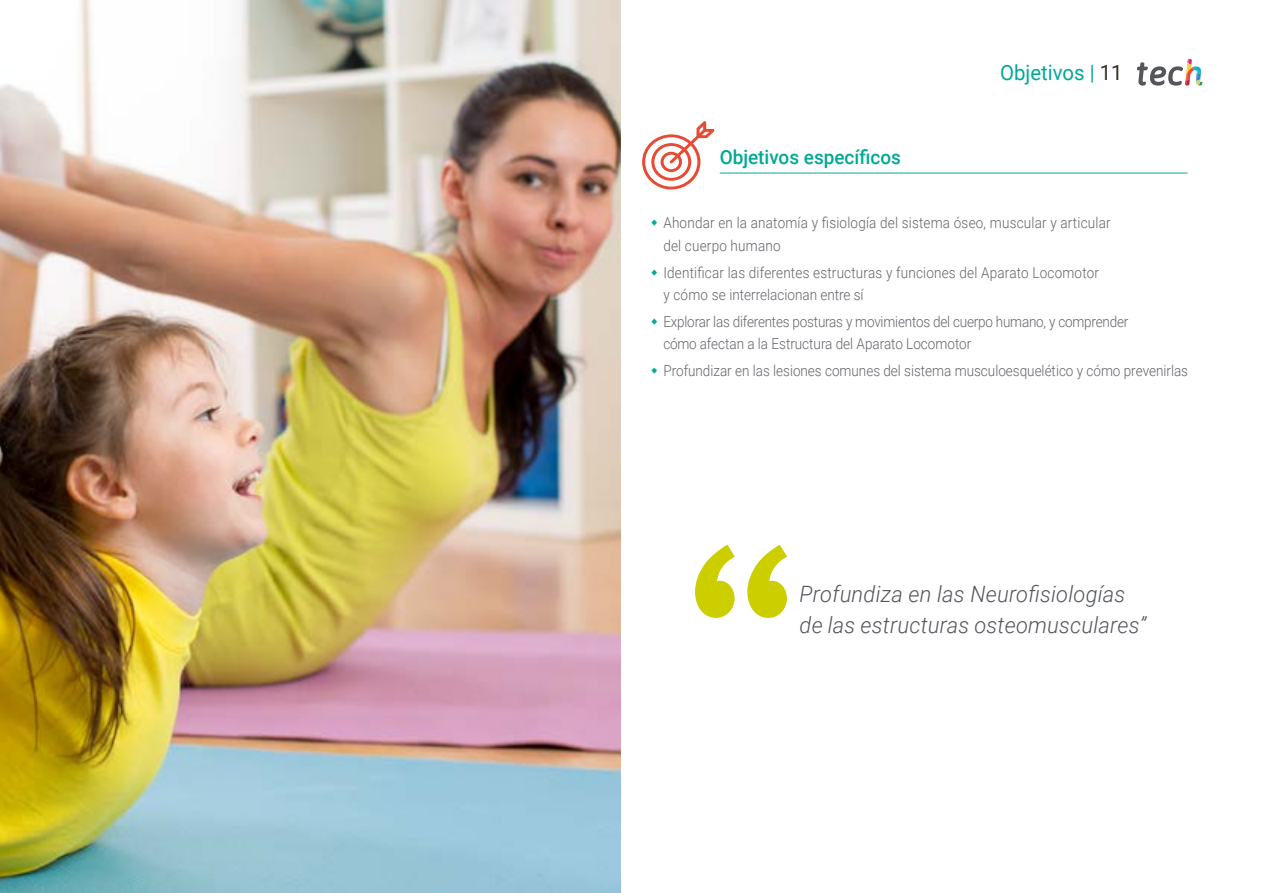
<style>
.page{position:relative;width:1263px;height:893px;background:#fff}
.page>*{position:absolute;margin:0;border:0;box-sizing:border-box;transform-origin:0 0}
.t1{font:italic 300 22.5px/31.5px "Roboto";letter-spacing:.01em;color:#52555b}
.t2{font:21px "Roboto";color:#00a996}
.t3{font:500 19.5px "Roboto";color:#00a996}
.t4{font:300 15px/22.5px "Roboto";color:#61646a;scale:.9 1}
.s1{color:#312e20}
</style>
<div class="page">
<hr style="left:720px;top:173px;width:467px;height:1px;background:#00a996">
<svg style="left:642px;top:121px;width:72px;height:68px"></svg>
<img style="left:0;top:0;width:621px;height:893px">
<svg style="left:1137px;top:59px;width:65px;height:27px"></svg>
<svg style="left:695px;top:545px;width:92px;height:73px"></svg>
<h3 class="t3" style="left:720px;top:144px;width:183px">Objetivos específicos</h3>
<h2 class="t2" style="left:1000px;top:57px;width:124px">Objetivos | <span class="s1">11</span></h2>
<p class="t4" style="left:663px;top:211px;width:498px">Ahondar en la anatomía y fisiología del sistema óseo, muscular y articular del cuerpo humano</p>
<p class="t4" style="left:663px;top:261px;width:486px">Identificar las diferentes estructuras y funciones del Aparato Locomotor y cómo se interrelacionan entre sí</p>
<p class="t4" style="left:663px;top:310px;width:518px">Explorar las diferentes posturas y movimientos del cuerpo humano, y comprender cómo afectan a la Estructura del Aparato Locomotor</p>
<p class="t4" style="left:663px;top:359px;width:584px">Profundizar en las lesiones comunes del sistema musculoesquelético y cómo prevenirlas</p>
<h1 class="t1" style="left:799px;top:577px;width:348px">Profundiza en las Neurofisiologías de las estructuras osteomusculares”</h1>
</div>
